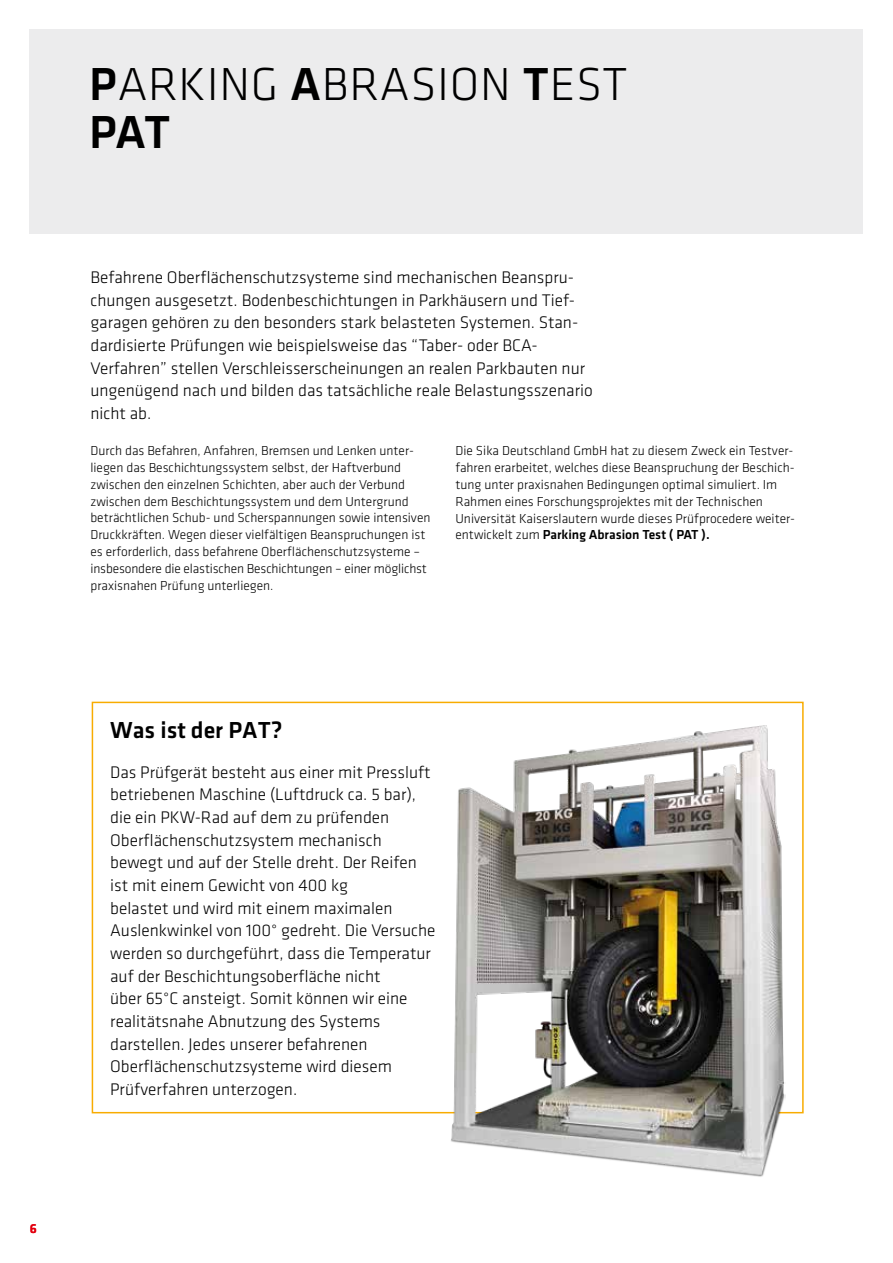
<style>
.page{position:relative;width:893px;height:1263px;background:#fff}
.page>*{position:absolute;margin:0;border:0;box-sizing:border-box;transform-origin:0 0}
.t1{font:300 48px/48px "Klavika";letter-spacing:.015em;color:#000}
.t2{font:500 24px "Klavika";color:#000}
.t3{font:300 17.4px/22.6px "Klavika";color:#000}
.t4{font:300 13.5px/17px "Klavika";color:#000}
.t5{font:500 13.5px "Klavika";color:#e3000f}
.s1{font-weight:500}
</style>
<div class="page">
<div style="left:30px;top:30px;width:833px;height:204px;background:#ececed"></div>
<img style="left:449px;top:725px;width:337px;height:452px">
<p class="t5" style="left:30px;top:1219px;width:9px">6</p>
<h1 class="t1" style="left:89px;top:59px;width:540px"><span class="s1">P</span>ARKING <span class="s1">A</span>BRASION <span class="s1">T</span>EST<br><span class="s1">PAT</span></h1>
<p class="t3" style="left:90px;top:266px;width:504px">Befahrene Oberflächenschutzsysteme sind mechanischen Beanspru&shy;chungen ausgesetzt. Bodenbeschichtungen in Parkhäusern und Tief&shy;garagen gehören zu den besonders stark belasteten Systemen. Stan&shy;dardisierte Prüfungen wie beispielsweise das “Taber- oder BCA-Verfahren” stellen Verschleisserscheinungen an realen Parkbauten nur ungenügend nach und bilden das tatsächliche reale Belastungsszenario nicht ab.</p>
<p class="t4" style="left:90px;top:441px;width:342px">Durch das Befahren, Anfahren, Bremsen und Lenken unter&shy;liegen das Beschichtungssystem selbst, der Haftverbund zwischen den einzelnen Schichten, aber auch der Verbund zwischen dem Beschichtungssystem und dem Untergrund beträchtlichen Schub- und Scherspannungen sowie intensiven Druckkräften. Wegen dieser vielfältigen Beanspruchungen ist es erforderlich, dass befahrene Oberflächenschutzsysteme – insbesondere die elastischen Beschichtungen – einer möglichst praxisnahen Prüfung unterliegen.</p>
<p class="t4" style="left:455px;top:442px;width:341px">Die Sika Deutschland GmbH hat zu diesem Zweck ein Testver&shy;fahren erarbeitet, welches diese Beanspruchung der Beschich&shy;tung unter praxisnahen Bedingungen optimal simuliert. Im Rahmen eines Forschungsprojektes mit der Technischen Universität Kaiserslautern wurde dieses Prüfprocedere weiter&shy;entwickelt zum <span class="s1">Parking Abrasion Test ( PAT ).</span></p>
<h2 class="t2" style="left:110px;top:714px;width:174px">Was ist der PAT?</h2>
<p class="t3" style="left:110px;top:760px;width:327px">Das Prüfgerät besteht aus einer mit Pressluft betriebenen Maschine (Luftdruck ca. 5 bar), die ein PKW-Rad auf dem zu prüfenden Oberflächenschutzsystem mechanisch bewegt und auf der Stelle dreht. Der Reifen ist mit einem Gewicht von 400 kg<br>belastet und wird mit einem maximalen Auslenkwinkel von 100° gedreht. Die Versuche werden so durchgeführt, dass die Temperatur auf der Beschichtungsoberfläche nicht<br>über 65°C ansteigt. Somit können wir eine realitätsnahe Abnutzung des Systems darstellen. Jedes unserer befahrenen Oberflächenschutzsysteme wird diesem Prüfverfahren unterzogen.</p>
</div>
